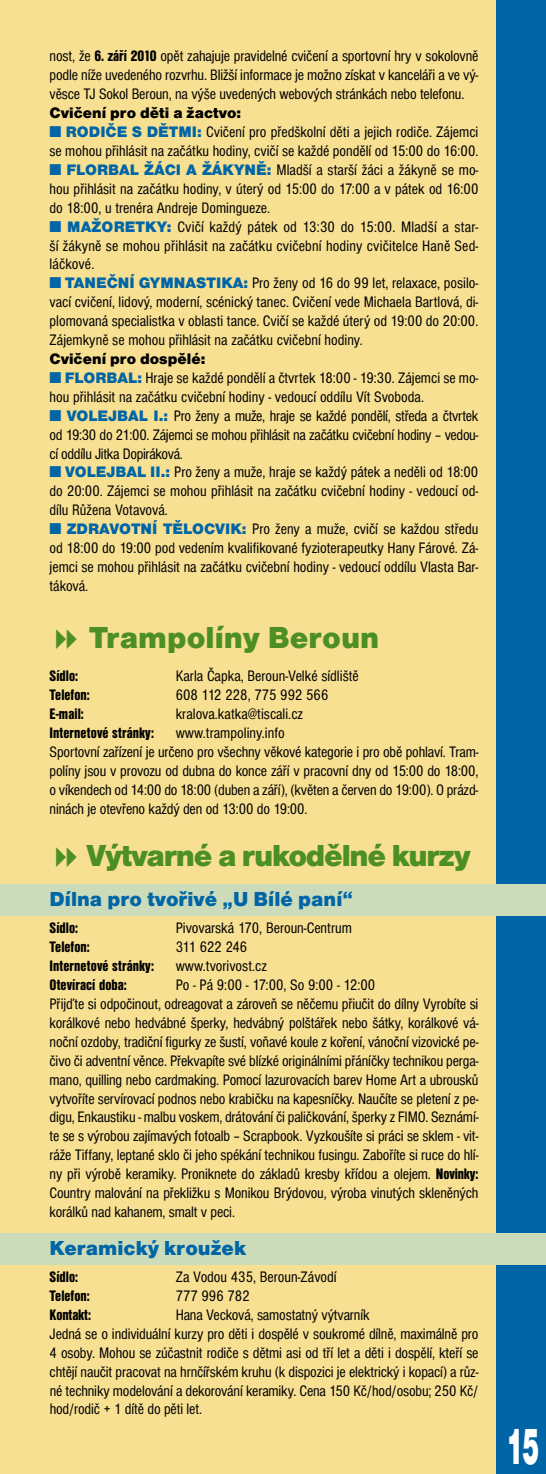
<style>
.page{position:relative;width:546px;height:1474px;background:#fff}
.page>*{position:absolute;margin:0;border:0;box-sizing:border-box;transform-origin:0 0}
.t1{font:52.5px "Nimbus San DCE Blac";color:#fff;scale:.5 1}
.t2{font:31.5px "Nimbus San DCE Blac";letter-spacing:-.04em;color:#4c8f22}
.t3{font:31.5px "Nimbus San DCE Blac";color:#4c8f22}
.t4{font:21px "Nimbus San DCE Blac";color:#0065a6}
.t5{font:condensed 15.75px/18.9px "Nimbus San DCE";letter-spacing:-.01em;color:#000;text-align:justify}
.t6{font:15.75px "Nimbus San DCE Blac Cond";color:#000}
.t7{font:15.75px "Nimbus San DCE Blac";color:#000}
.t8{font:15.75px "Nimbus San DCE Blac";letter-spacing:.01em;color:#0065a6}
.s1{font-family:"Nimbus San DCE Blac Cond";font-stretch:normal}
.s2{font-family:"Nimbus San DCE Blac";font-stretch:normal;color:#0065a6}
.s3{color:#0065a6}
</style>
<div class="page">
<div style="left:0;top:0;width:546px;height:1473px;background:#f8e093"></div>
<div style="left:496px;top:0;width:50px;height:1473px;background:#0065a6"></div>
<div style="left:0;top:884px;width:546px;height:31px;background:#ccdcba"></div>
<div style="left:0;top:1233px;width:546px;height:31px;background:#ccdcba"></div>
<p class="t5" style="left:50px;top:47px;width:430px">nost, že <span class="s1">6. září 2010</span> opět zahajuje pravidelné cvičení a sportovní hry v sokolovně podle níže uvedeného rozvrhu. Bližší informace je možno získat v kanceláři a ve vý&shy;věsce TJ Sokol Beroun, na výše uvedených webových stránkách nebo telefonu.</p>
<p class="t7" style="left:50px;top:104px;width:193px">Cvičení pro děti a žactvo:</p>
<p class="t8" style="left:50px;top:123px;width:28px">■ RODIČE</p>
<p class="t5" style="left:50px;top:123px;width:430px;text-align:right"><span class="s2">S DĚTMI:</span> Cvičení pro předškolní děti a jejich rodiče. Zájemci<br>se mohou přihlásit na začátku hodiny, cvičí se každé pondělí od 15:00 do 16:00.</p>
<p class="t5" style="left:50px;top:161px;width:430px"><span class="s3">■</span> <span class="s2">FLORBAL ŽÁCI A ŽÁKYNĚ:</span> Mladší a starší žáci a žákyně se mo&shy;hou přihlásit na začátku hodiny, v úterý od 15:00 do 17:00 a v pátek od 16:00 do 18:00, u trenéra Andreje Domingueze.</p>
<p class="t8" style="left:50px;top:217px;width:64px">■ MAŽORE</p>
<p class="t5" style="left:50px;top:217px;width:430px;text-indent:86px"><span class="s2">TKY:</span> Cvičí každý pátek od 13:30 do 15:00. Mladší a star&shy;ší žákyně se mohou přihlásit na začátku cvičební hodiny cvičitelce Haně Sed&shy;láčkové.</p>
<p class="t8" style="left:50px;top:274px;width:47px">■ TANEČN</p>
<p class="t5" style="left:50px;top:274px;width:430px;text-indent:80px"><span class="s2">Í GYMNASTIKA:</span> Pro ženy od 16 do 99 let, relaxace, posilo&shy;vací cvičení, lidový, moderní, scénický tanec. Cvičení vede Michaela Bartlová, di&shy;plomovaná specialistka v oblasti tance. Cvičí se každé úterý od 19:00 do 20:00.<br>Zájemkyně se mohou přihlásit na začátku cvičební hodiny.</p>
<p class="t7" style="left:50px;top:349px;width:157px">Cvičení pro dospělé:</p>
<p class="t5" style="left:50px;top:368px;width:430px"><span class="s3">■</span> <span class="s2">FLORBAL:</span> Hraje se každé pondělí a čtvrtek 18:00 - 19:30. Zájemci se mo&shy;hou přihlásit na začátku cvičební hodiny - vedoucí oddílu Vít Svoboda.</p>
<p class="t5" style="left:50px;top:406px;width:430px"><span class="s3">■</span> <span class="s2">VOLEJ BAL I.:</span> Pro ženy a muže, hraje se každé pondělí, středa a čtvrtek od 19:30 do 21:00. Zájemci se mohou přihlásit na začátku cvičební hodiny – vedou&shy;cí oddílu Jitka Dopiráková.</p>
<p class="t5" style="left:49px;top:463px;width:430px"><span class="s3">■</span> <span class="s2">VOLEJ BAL II .:</span> Pro ženy a muže, hraje se každý pátek a neděli od 18:00 do 20:00. Zájemci se mohou přihlásit na začátku cvičební hodiny - vedoucí od&shy;dílu Růžena Votavová.</p>
<p class="t8" style="left:49px;top:519px;width:29px">■ ZDR</p>
<p class="t5" style="left:49px;top:520px;width:430px;text-indent:50px"><span class="s2">AVOTNÍ TĚLOCVIK:</span> Pro ženy a muže, cvičí se každou středu od 18:00 do 19:00 pod vedením kvalifikované fyzioterapeutky Hany Fárové. Zá&shy;jemci se mohou přihlásit na začátku cvičební hodiny - vedoucí oddílu Vlasta Bar&shy;táková.</p>
<h2 class="t3" style="left:89px;top:618px;width:292px">Trampolíny Beroun</h2>
<p class="t6" style="left:50px;top:667px;width:30px">Sídlo:</p>
<p class="t5" style="left:176px;top:667px;width:185px">Karla Čapka, Beroun-Velké sídliště</p>
<p class="t6" style="left:50px;top:686px;width:42px">Telefon:</p>
<p class="t5" style="left:176px;top:686px;width:154px">608 112 228, 775 992 566</p>
<p class="t6" style="left:50px;top:705px;width:36px">E-mail:</p>
<p class="t5" style="left:176px;top:704px;width:129px">kralova.katka@tiscali.cz</p>
<p class="t6" style="left:50px;top:723px;width:106px">Internetové stránky:</p>
<p class="t5" style="left:50px;top:723px;width:430px;text-align:left;text-indent:126px">www.trampoliny.info<br>Sportovní zařízení je určeno pro všechny věkové kategorie i pro obě pohlaví. Tram&shy;políny jsou v provozu od dubna do konce září v pracovní dny od 15:00 do 18:00, o víkendech od 14:00 do 18:00 (duben a září), (květen a červen do 19:00). O prázd&shy;ninách je otevřeno každý den od 13:00 do 19:00.</p>
<h2 class="t2" style="left:86px;top:837px;width:386px">Výtvarné a rukodělné kurzy</h2>
<h3 class="t4" style="left:50px;top:886px;width:305px">Dílna pro tvořivé „U Bílé paní“</h3>
<p class="t6" style="left:50px;top:919px;width:30px">Sídlo:</p>
<p class="t5" style="left:176px;top:919px;width:178px">Pivovarská 170, Beroun-Centrum</p>
<p class="t6" style="left:50px;top:938px;width:42px">Telefon:</p>
<p class="t5" style="left:176px;top:938px;width:73px">311 622 246</p>
<p class="t6" style="left:50px;top:957px;width:106px">Internetové stránky:</p>
<p class="t5" style="left:176px;top:956px;width:93px">www.tvorivost.cz</p>
<p class="t6" style="left:50px;top:975px;width:79px">Otevírací doba:</p>
<p class="t5" style="left:50px;top:975px;width:430px;text-align:left;text-indent:126px">Po - Pá 9:00 - 17:00, So 9:00 - 12:00<br>Přijďte si odpočinout, odreagovat a zároveň se něčemu přiučit do dílny Vyrobíte si korálkové nebo hedvábné šperky, hedvábný polštářek nebo šátky, korálkové vá&shy;noční ozdoby, tradiční figurky ze šustí, voňavé koule z koření, vánoční vizovické pe&shy;čivo či adventní věnce. Překvapíte své blízké originálními přáníčky technikou perga&shy;mano, quilling nebo cardmaking. Pomocí lazurovacích barev Home Art a ubrousků vytvoříte servírovací podnos nebo krabičku na kapesníčky. Naučíte se pletení z pe&shy;digu, Enkaustiku - malbu voskem, drátování či paličkování, šperky z FIMO. Seznámí&shy;te se s výrobou zajímavých fotoalb – Scrapbook. Vyzkoušíte si práci se sklem - vit&shy;ráže Tiffany, leptané sklo či jeho spékání technikou fusingu. Zaboříte si ruce do hlí&shy;ny při výrobě keramiky. Proniknete do základů kresby křídou a olejem. <span class="s1">Novinky:<br></span>Country malování na překližku s Monikou Brýdovou, výroba vinutých skleněných korálků nad kahanem, smalt v peci.</p>
<h3 class="t4" style="left:50px;top:1235px;width:198px">Keramický kroužek</h3>
<p class="t6" style="left:50px;top:1267px;width:30px">Sídlo:</p>
<p class="t5" style="left:176px;top:1267px;width:162px">Za Vodou 435, Beroun-Závodí</p>
<p class="t6" style="left:50px;top:1286px;width:42px">Telefon:</p>
<p class="t5" style="left:176px;top:1286px;width:76px">777 996 782</p>
<p class="t6" style="left:50px;top:1305px;width:43px">Kontakt:</p>
<p class="t5" style="left:50px;top:1305px;width:430px;text-align:left;text-indent:126px">Hana Vecková, samostatný výtvarník<br>Jedná se o individuální kurzy pro děti i dospělé v soukromé dílně, maximálně pro 4 osoby. Mohou se zúčastnit rodiče s dětmi asi od tří let a děti i dospělí, kteří se chtějí naučit pracovat na hrnčířském kruhu (k dispozici je elektrický i kopací) a růz&shy;né techniky modelování a dekorování keramiky. Cena 150 Kč/hod/osobu; 250 Kč/ hod/rodič + 1 dítě do pěti let.</p>
<h1 class="t1" style="left:505px;top:1415px;width:69px">15</h1>
</div>
